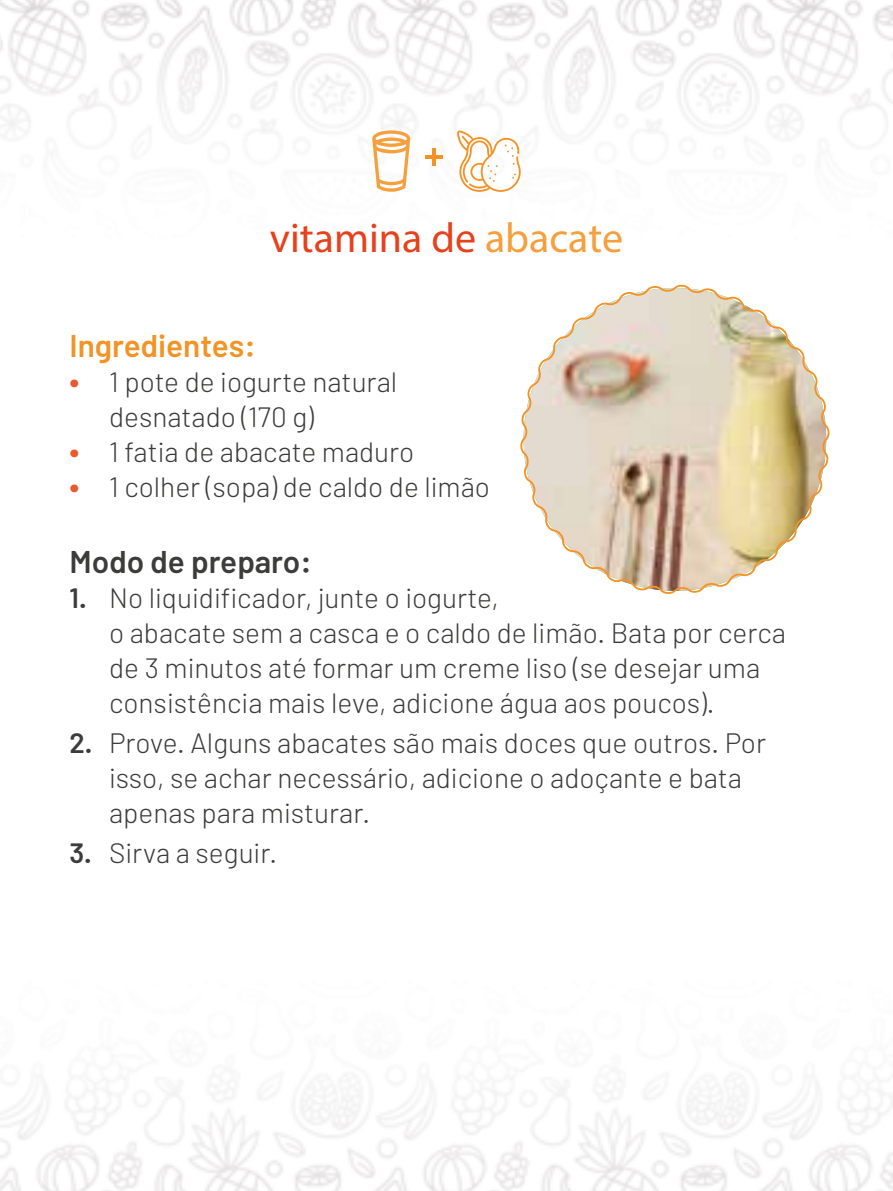
<style>
.page{position:relative;width:893px;height:1191px;background:#fff}
.page>*{position:absolute;margin:0;border:0;box-sizing:border-box;transform-origin:0 0}
.t1{font:42px "Myriad Pro";color:#e7411c}
.t2{font:600 31.5px "Barlow";color:#3c3c3b}
.t3{font:600 31.5px "Barlow";color:#f39325}
.t4{font:300 28px/35px "Barlow";color:#3c3c3b}
.s1{color:#f59f3d}
.s2{font-weight:600;font-size:31.5px;color:#ea582d}
.s3{font-weight:600}
</style>
<div class="page">
<img style="left:0;top:0;width:893px;height:1191px">
<img style="left:520px;top:285px;width:310px;height:309px">
<hr style="left:425px;top:155px;width:17px;height:3px;background:#f39325">
<hr style="left:432px;top:148px;width:3px;height:17px;background:#f39325">
<svg style="left:372px;top:130px;width:38px;height:62px"></svg>
<svg style="left:457px;top:130px;width:64px;height:62px"></svg>
<h1 class="t1" style="left:270px;top:212px;width:355px">vitamina de <span class="s1">abacate</span></h1>
<p class="t3" style="left:69px;top:326px;width:188px">Ingredientes:</p>
<p class="t4" style="left:109px;top:364px;width:290px;text-indent:-40px"><span class="s2">•</span> 1 pote de iogurte natural desnatado (170 g)</p>
<p class="t4" style="left:69px;top:434px;width:346px"><span class="s2">•</span> 1 fatia de abacate maduro</p>
<p class="t4" style="left:69px;top:469px;width:422px"><span class="s2">•</span> 1 colher (sopa) de caldo de limão</p>
<p class="t2" style="left:69px;top:542px;width:244px">Modo de preparo:</p>
<p class="t4" style="left:109px;top:579px;width:678px;text-indent:-40px"><span class="s3">1.</span> No liquidificador, junte o iogurte,<br>o abacate sem a casca e o caldo de limão. Bata por cerca de 3 minutos até formar um creme liso (se desejar uma consistência mais leve, adicione água aos poucos).</p>
<p class="t4" style="left:109px;top:724px;width:658px;text-indent:-40px"><span class="s3">2.</span> Prove. Alguns abacates são mais doces que outros. Por isso, se achar necessário, adicione o adoçante e bata apenas para misturar.</p>
<p class="t4" style="left:69px;top:834px;width:209px"><span class="s3">3.</span> Sirva a seguir.</p>
</div>
